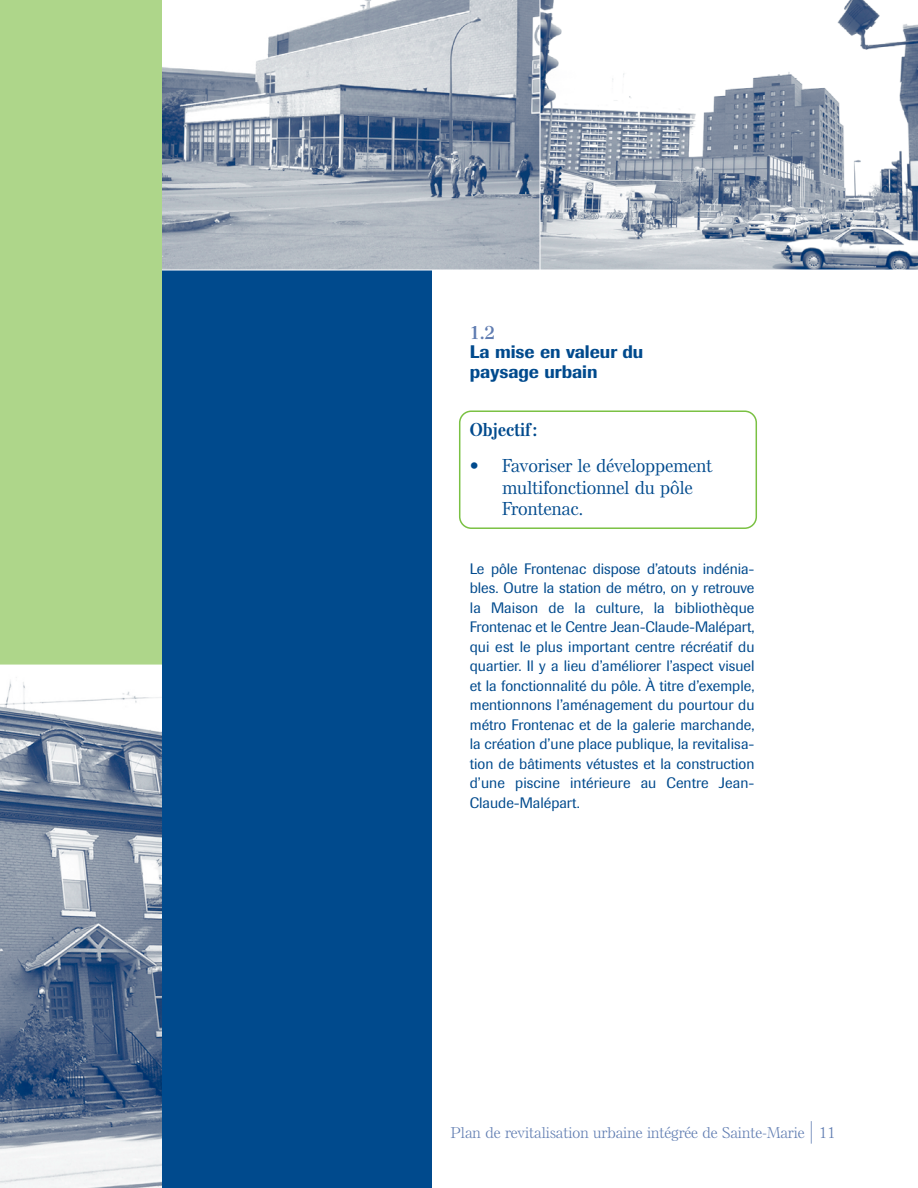
<style>
.page{position:relative;width:918px;height:1188px;background:#fff}
.page>*{position:absolute;margin:0;border:0;box-sizing:border-box;transform-origin:0 0}
.t1{font:500 18px/21.6px "Else NPL";color:#004a8d}
.t2{font:500 18px/19.5px "Imago";color:#004a8d}
.t3{font:700 18px "Else NPL";color:#004a8d}
.t4{font:700 18px "Else NPL";color:#5f7cb1}
.t5{font:15px/19.5px "Imago";letter-spacing:.005em;color:#004a8d;text-align:justify}
.t6{font:300 15px "Else NPL";color:#5f7cb1}
.s1{font-size:22.5px}
</style>
<div class="page">
<div style="left:1px;top:0;width:431px;height:1188px;background:#004a8d"></div>
<div style="left:0;top:0;width:162px;height:781px;background:#aed68a"></div>
<svg style="left:459px;top:410px;width:298px;height:119px"></svg>
<img style="left:0;top:666px;width:162px;height:522px">
<img style="left:541px;top:0;width:377px;height:270px">
<svg style="left:162px;top:0;width:378px;height:270px;background:#a9b3bf"></svg>
<hr style="left:162px;top:270px;width:756px;height:1px;background:#fff">
<hr style="left:0;top:665px;width:162px;height:1px;background:#fff">
<p class="t4" style="left:470px;top:325px;width:27px">1.2</p>
<p class="t2" style="left:470px;top:343px;width:175px">La mise en valeur du paysage urbain</p>
<p class="t3" style="left:470px;top:422px;width:69px">Objectif:</p>
<p class="t1" style="left:502px;top:456px;width:211px;text-indent:-32px">• Favoriser le développement multifonctionnel du pôle<br>Frontenac.</p>
<p class="t5" style="left:470px;top:560px;width:286px">Le pôle Frontenac dispose d’atouts indénia&shy;bles. Outre la station de métro, on y retrouve la Maison de la culture, la bibliothèque Frontenac et le Centre Jean-Claude-Malépart, qui est le plus important centre récréatif du quartier. Il y a lieu d’améliorer l’aspect visuel et la fonctionnalité du pôle. À titre d’exemple, mentionnons l’aménagement du pourtour du métro Frontenac et de la galerie marchande, la création d’une place publique, la revitalisa&shy;tion de bâtiments vétustes et la construction d’une piscine intérieure au Centre Jean-Claude-Malépart.</p>
<p class="t6" style="left:451px;top:1127px;width:386px">Plan de revitalisation urbaine intégrée de Sainte-Marie <span class="s1">|</span> 11</p>
</div>
